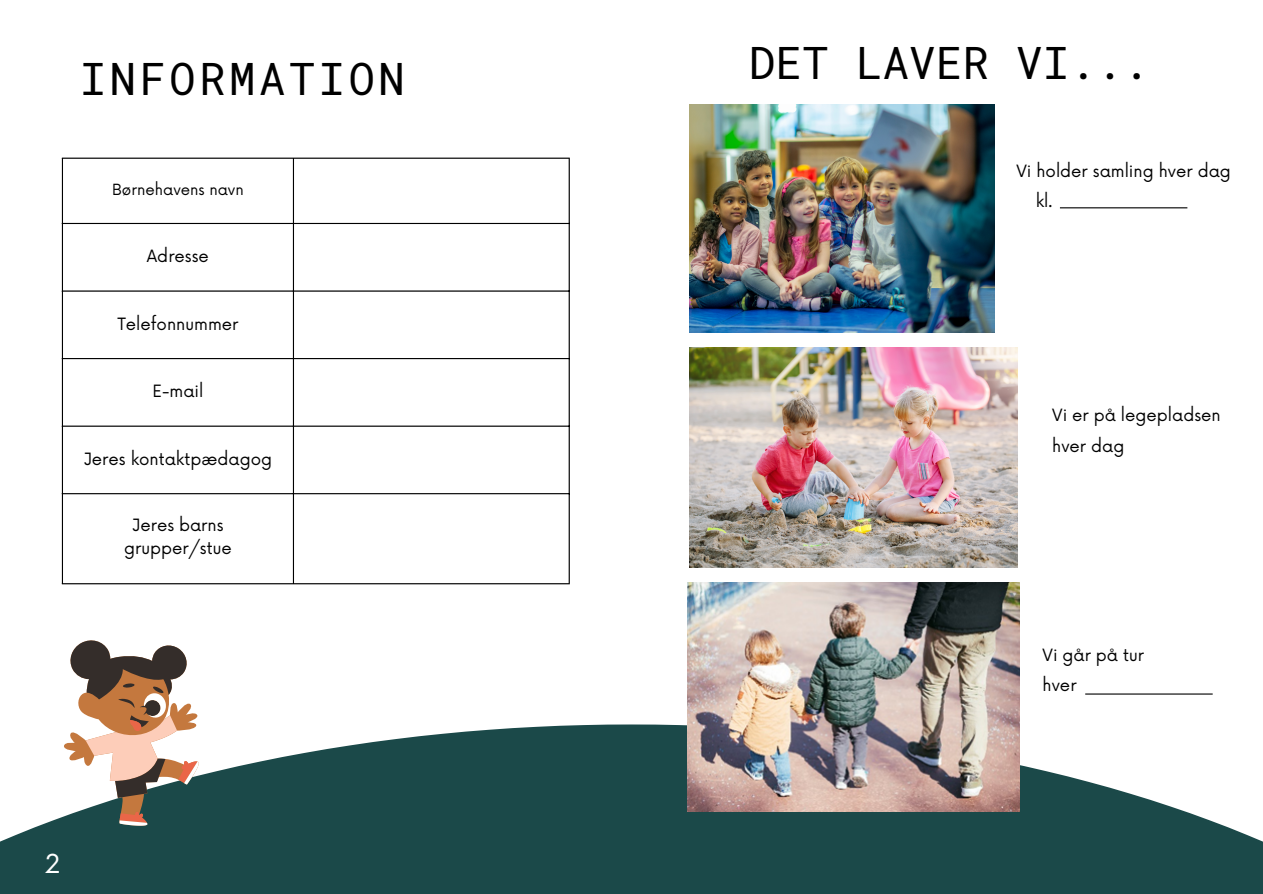
<style>
.page{position:relative;width:1263px;height:894px;background:#fff}
.page>*{position:absolute;margin:0;border:0;box-sizing:border-box;transform-origin:0 0}
.t1{font:44.55px "Roboto Mono";color:#000}
.t2{font:44.55px "Roboto Mono";letter-spacing:.07em;color:#000}
.t3{font:25.5px "Now";color:#fff}
.t4{font:16.5px/23px "Now";color:#000;text-align:center}
.t5{font:15px "Now";color:#000}
</style>
<div class="page">
<svg style="left:0;top:724px;width:1263px;height:169px;fill:#1b4949"></svg>
<svg style="left:63px;top:640px;width:136px;height:185px"></svg>
<img style="left:689px;top:105px;width:305px;height:227px">
<img style="left:689px;top:347px;width:329px;height:220px">
<img style="left:687px;top:582px;width:332px;height:228px">
<hr style="left:1060px;top:207px;width:127px;height:1px;background:#000">
<hr style="left:1085px;top:693px;width:128px;height:1px;background:#000">
<hr style="left:62px;top:159px;width:1px;height:424px;background:#000">
<hr style="left:293px;top:159px;width:1px;height:424px;background:#000">
<hr style="left:569px;top:159px;width:1px;height:424px;background:#000">
<hr style="left:62px;top:157px;width:508px;height:2px;background:#000">
<hr style="left:62px;top:223px;width:508px;height:1px;background:#000">
<hr style="left:62px;top:290px;width:508px;height:1px;background:#000">
<hr style="left:62px;top:358px;width:508px;height:1px;background:#000">
<hr style="left:62px;top:425px;width:508px;height:1px;background:#000">
<hr style="left:62px;top:493px;width:508px;height:1px;background:#000">
<hr style="left:62px;top:583px;width:508px;height:1px;background:#000">
<p class="t2" style="left:80px;top:48px;width:327px">INFORMATION</p>
<p class="t5" style="left:112px;top:181px;width:133px">Børnehavens navn</p>
<p class="t4" style="left:147px;top:245px;width:64px">Adresse</p>
<p class="t4" style="left:117px;top:313px;width:123px">Telefonnummer</p>
<p class="t4" style="left:152px;top:380px;width:52px">E-mail</p>
<p class="t4" style="left:84px;top:448px;width:190px">Jeres kontaktpædagog</p>
<p class="t4" style="left:124px;top:514px;width:109px">Jeres barns grupper/stue</p>
<p class="t3" style="left:45px;top:848px;width:17px">2</p>
<p class="t1" style="left:749px;top:33px;width:402px">DET LAVER VI...</p>
<p class="t4" style="left:1016px;top:160px;width:216px">Vi holder samling hver dag</p>
<p class="t4" style="left:1036px;top:190px;width:18px">kl.</p>
<p class="t4" style="left:1052px;top:404px;width:170px">Vi er på legepladsen</p>
<p class="t4" style="left:1052px;top:435px;width:74px">hver dag</p>
<p class="t4" style="left:1043px;top:644px;width:103px">Vi går på tur</p>
<p class="t4" style="left:1043px;top:674px;width:35px">hver</p>
</div>
